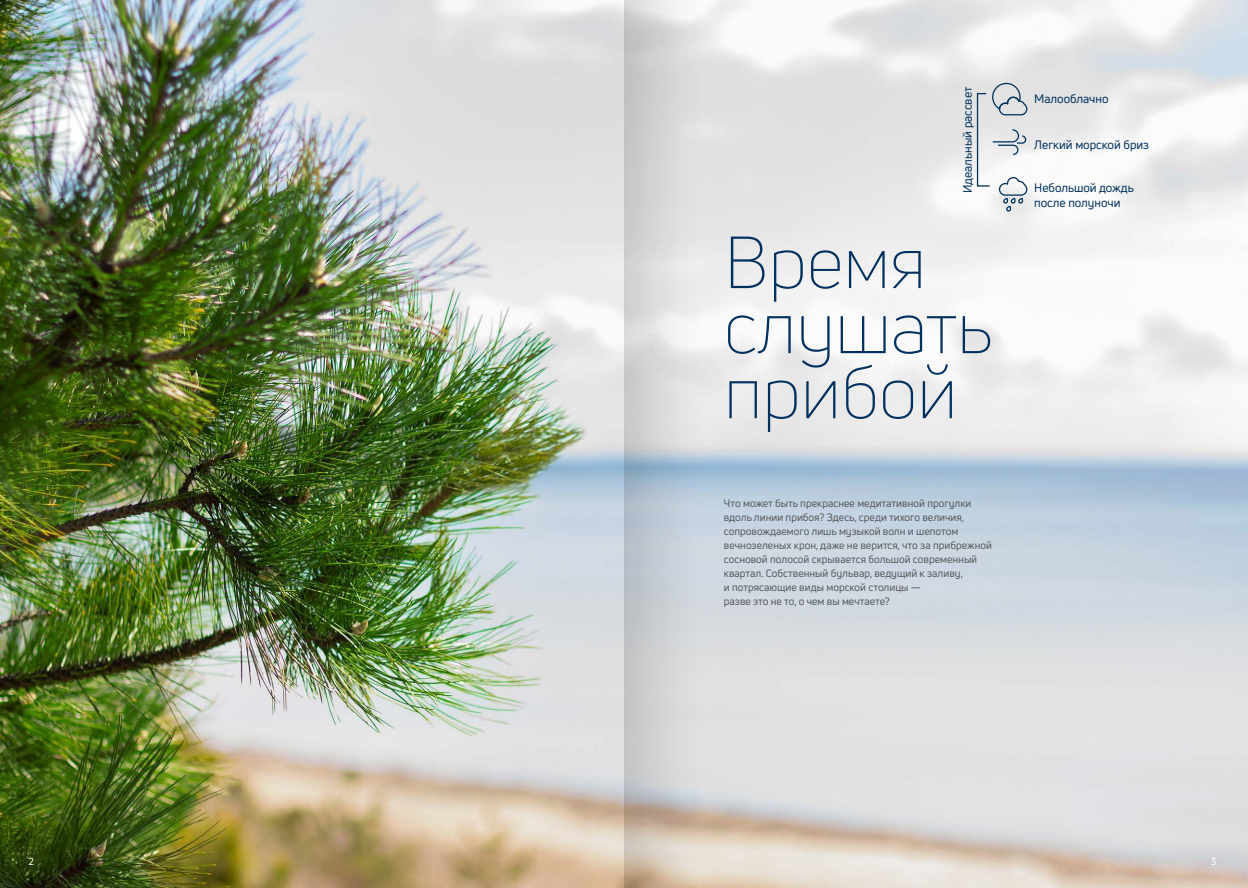
<style>
.page{position:relative;width:1248px;height:888px;background:#fff}
.page>*{position:absolute;margin:0;border:0;box-sizing:border-box;transform-origin:0 0}
.t1{font:300 72px/65px "Uni Neue";color:#00315f}
.t2{font:12px/15.4px "Uni Neue";color:#00315f}
.t3{font:10.5px/14px "Uni Neue";color:#58595b}
.t4{font:10px "Uni Neue";color:#fff}
</style>
<div class="page">
<img style="left:0;top:0;width:1247px;height:887px">
<svg style="left:976px;top:82px;width:51px;height:130px"></svg>
<img style="left:624px;top:0;width:99px;height:887px">
<p class="t2" style="left:959px;top:193px;width:108px;rotate:-90deg">Идеальный рассвет</p>
<h1 class="t1" style="left:723px;top:229px;width:270px">Время слушать прибой</h1>
<p class="t3" style="left:723px;top:496px;width:269px">Что может быть прекраснее медитативной прогулки вдоль линии прибоя? Здесь, среди тихого величия, сопровождаемого лишь музыкой волн и шепотом вечнозеленых крон, даже не верится, что за прибрежной сосновой полосой скрывается большой современный квартал. Собственный бульвар, ведущий к заливу,<br>и потрясающие виды морской столицы —<br>разве это не то, о чем вы мечтаете?</p>
<p class="t2" style="left:1034px;top:90px;width:76px">Малооблачно</p>
<p class="t2" style="left:1034px;top:137px;width:116px">Легкий морской бриз</p>
<p class="t2" style="left:1034px;top:180px;width:101px">Небольшой дождь после полуночи</p>
<p class="t4" style="left:28px;top:854px;width:7px">2</p>
<p class="t4" style="left:1210px;top:854px;width:7px">3</p>
</div>
